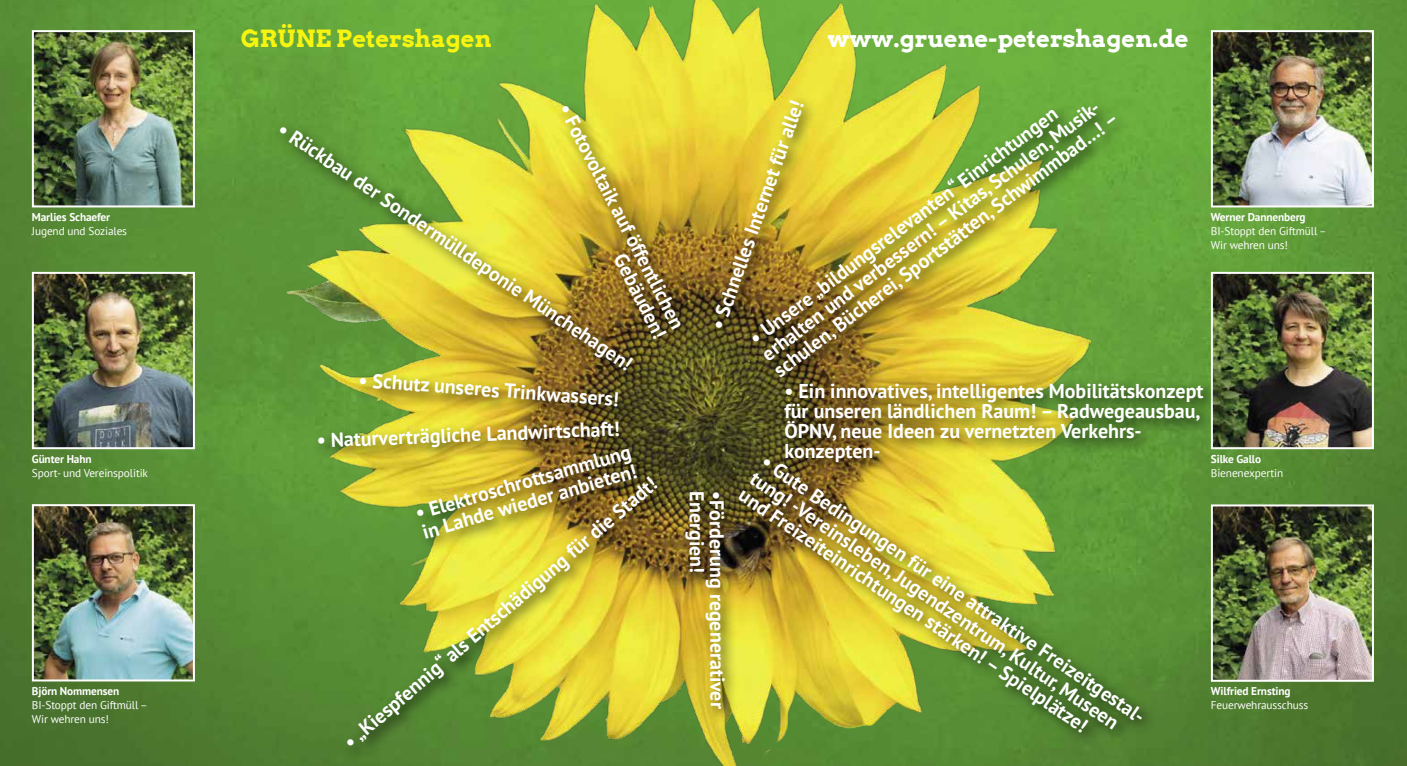
<style>
.page{position:relative;width:1407px;height:766px;background:#fff}
.page>*{position:absolute;margin:0;border:0;box-sizing:border-box;transform-origin:0 0}
.t1{font:700 23.75px "Arvo";color:#fff}
.t2{font:700 23.75px "Arvo";color:#f7f410}
.t3{font:700 20px/20px "PT Sans";color:#fff}
.t4{font:11.25px/14.1px "PT Sans";letter-spacing:-.01em;color:#fff}
.t5{font:700 11.25px "PT Sans";letter-spacing:-.01em;color:#fff}
</style>
<div class="page">
<img style="left:0;top:0;width:1407px;height:765px">
<img style="left:283px;top:0;width:807px;height:765px">
<img style="left:35px;top:33px;width:157px;height:171px">
<div style="left:32px;top:30px;width:163px;height:177px;border:2px solid #fff"></div>
<img style="left:35px;top:275px;width:157px;height:171px">
<div style="left:32px;top:272px;width:163px;height:177px;border:2px solid #fff"></div>
<img style="left:35px;top:507px;width:157px;height:171px">
<div style="left:32px;top:504px;width:163px;height:177px;border:2px solid #fff"></div>
<img style="left:1214px;top:275px;width:157px;height:171px">
<div style="left:1211px;top:272px;width:163px;height:177px;border:2px solid #fff"></div>
<img style="left:1214px;top:33px;width:157px;height:171px">
<div style="left:1211px;top:30px;width:163px;height:177px;border:2px solid #fff"></div>
<img style="left:1214px;top:507px;width:157px;height:171px">
<div style="left:1211px;top:504px;width:163px;height:177px;border:2px solid #fff"></div>
<div style="left:710px;top:94px;width:109px;height:250px;background:#000;opacity:.75"></div>
<div style="left:747px;top:100px;width:384px;height:292px;background:#000;opacity:.75"></div>
<div style="left:778px;top:377px;width:441px;height:101px;background:#000;opacity:.75"></div>
<div style="left:733px;top:453px;width:424px;height:294px;background:#000;opacity:.75"></div>
<div style="left:679px;top:485px;width:62px;height:238px;background:#000;opacity:.75"></div>
<div style="left:557px;top:100px;width:139px;height:254px;background:#000;opacity:.75"></div>
<div style="left:274px;top:121px;width:375px;height:265px;background:#000;opacity:.75"></div>
<div style="left:354px;top:367px;width:281px;height:55px;background:#000;opacity:.75"></div>
<div style="left:312px;top:415px;width:323px;height:48px;background:#000;opacity:.75"></div>
<div style="left:411px;top:442px;width:242px;height:112px;background:#000;opacity:.75"></div>
<div style="left:341px;top:471px;width:332px;height:289px;background:#000;opacity:.75"></div>
<p class="t2" style="left:241px;top:23px;width:252px">GRÜNE Petershagen</p>
<p class="t1" style="left:827px;top:23px;width:362px">www.gruene-petershagen.de</p>
<p class="t5" style="left:32px;top:209px;width:80px">Marlies Schaefer</p>
<p class="t4" style="left:32px;top:224px;width:97px">Jugend und Soziales</p>
<p class="t5" style="left:32px;top:451px;width:61px">Günter Hahn</p>
<p class="t4" style="left:32px;top:465px;width:118px">Sport- und Vereinspolitik</p>
<p class="t5" style="left:32px;top:683px;width:89px">Björn Nommensen</p>
<p class="t4" style="left:32px;top:697px;width:117px">BI-Stoppt den Giftmüll –<br>Wir wehren uns!</p>
<p class="t3" style="left:708px;top:326px;width:243px;rotate:-71deg">• Schnelles Internet für alle!</p>
<p class="t3" style="left:746px;top:331px;width:427px;rotate:-37deg">• Unsere „bildungsrelevanten“ Einrichtungen erhalten und verbessern! – Kitas, Schulen, Musik&shy;schulen, Bücherei, Sportstätten, Schwimmbad…! –</p>
<p class="t3" style="left:784px;top:380px;width:420px">• Ein innovatives, intelligentes Mobilitätskonzept für unseren ländlichen Raum! – Radwegeausbau, ÖPNV, neue Ideen zu vernetzten Verkehrs&shy;konzepten-</p>
<p class="t3" style="left:769px;top:451px;width:463px;rotate:34deg">• Gute Bedingungen für eine attraktive Freizeitgestal&shy;tung! -Vereinsleben, Jugendzentrum, Kultur, Museen und Freizeiteinrichtungen stärken! – Spielplätze!</p>
<p class="t3" style="left:574px;top:100px;width:252px;line-height:19.6px;text-align:right;rotate:63deg">• Fotovoltaik auf öffentlichen<br>Gebäuden!</p>
<p class="t3" style="left:285px;top:119px;width:425px;rotate:34deg">• Rückbau der Sondermülldeponie Münchehagen!</p>
<p class="t3" style="left:359px;top:370px;width:262px;rotate:4deg">• Schutz unseres Trinkwassers!</p>
<p class="t3" style="left:316px;top:429px;width:305px;rotate:-2deg">• Naturverträgliche Landwirtschaft!</p>
<p class="t3" style="left:413px;top:503px;width:225px;rotate:-16deg">• Elektroschrottsammlung in Lahde wieder anbieten!</p>
<p class="t5" style="left:1211px;top:209px;width:96px">Werner Dannenberg</p>
<p class="t4" style="left:1211px;top:224px;width:117px">BI-Stoppt den Giftmüll –<br>Wir wehren uns!</p>
<p class="t5" style="left:1211px;top:451px;width:52px">Silke Gallo</p>
<p class="t4" style="left:1211px;top:465px;width:74px">Bienenexpertin</p>
<p class="t3" style="left:341px;top:737px;width:406px;rotate:-41deg">• „Kiespfennig“ als Entschädigung für die Stadt!</p>
<p class="t3" style="left:707px;top:491px;width:83px;rotate:90deg">Energien!</p>
<p class="t3" style="left:727px;top:491px;width:219px;rotate:90deg">•Förderung regenerativer</p>
<p class="t5" style="left:1211px;top:683px;width:81px">Wilfried Ernsting</p>
<p class="t4" style="left:1211px;top:697px;width:99px">Feuerwehrausschuss</p>
</div>
